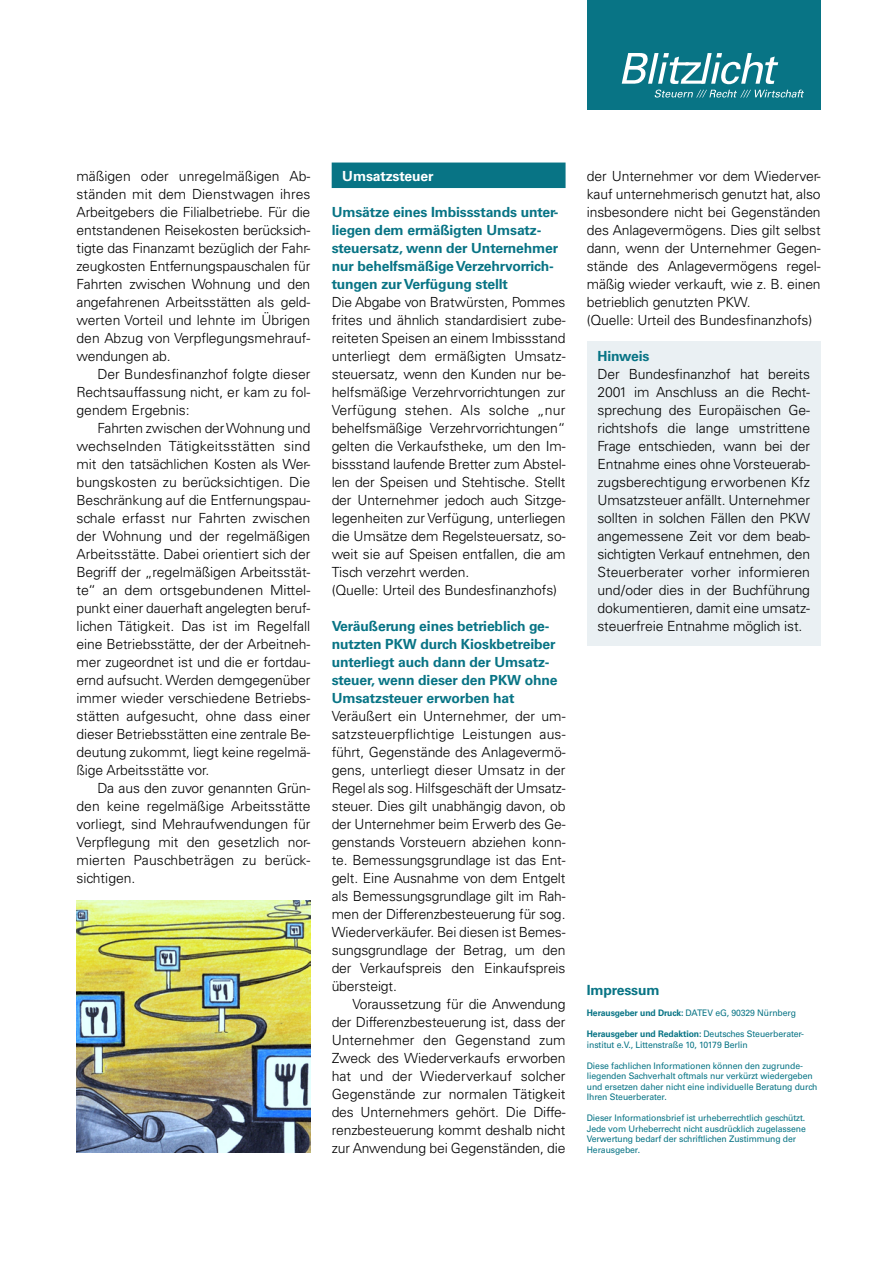
<style>
.page{position:relative;width:893px;height:1263px;background:#fff}
.page>*{position:absolute;margin:0;border:0;box-sizing:border-box;transform-origin:0 0}
.Grundtext{font:300 13.95px/18px "Univers LT Std";letter-spacing:-.01em;color:#000;text-align:justify}
.Überschrift{font:700 13.95px/18px "Univers LT Std";letter-spacing:-.01em;color:#087485}
.Rubrikbalken{font:700 13.95px "Univers LT Std";letter-spacing:-.01em;color:#fff}
.Tabellenlegende{font:9px/10.5px "Univers LT Std";letter-spacing:-.01em;color:#087485;scale:.96 1}
.s1{font-weight:700;color:#087485}
.s2{font-weight:700}
</style>
<div class="page">
<div style="left:587px;top:0;width:234px;height:110px;background:#087485"></div>
<svg style="left:622px;top:53px;width:156px;height:31px"></svg>
<svg style="left:655px;top:90px;width:149px;height:8px"></svg>
<div style="left:332px;top:163px;width:234px;height:25px;background:#087485"></div>
<div style="left:587px;top:341px;width:234px;height:304px;background:#eaf0f3"></div>
<img style="left:77px;top:900px;width:234px;height:252px">
<p class="Grundtext" style="left:77px;top:167px;width:235px">mäßigen oder unregelmäßigen Ab&shy;ständen mit dem Dienstwagen ihres Arbeitgebers die Filialbetriebe. Für die entstandenen Reisekosten berücksich&shy;tigte das Finanzamt bezüglich der Fahr&shy;zeugkosten Entfernungspauschalen für Fahrten zwischen Wohnung und den angefahrenen Arbeitsstätten als geld&shy;werten Vorteil und lehnte im Übrigen den Abzug von Verpflegungsmehrauf&shy;wendungen ab.</p>
<p class="Grundtext" style="left:77px;top:365px;width:235px;text-indent:21px">Der Bundesfinanzhof folgte dieser Rechtsauffassung nicht, er kam zu fol&shy;gendem Ergebnis:</p>
<p class="Grundtext" style="left:77px;top:419px;width:235px;text-indent:21px">Fahrten zwischen der Wohnung und wechselnden Tätigkeitsstätten sind mit den tatsächlichen Kosten als Wer&shy;bungskosten zu berücksichtigen. Die Beschränkung auf die Entfernungspau&shy;schale erfasst nur Fahrten zwischen der Wohnung und der regelmäßigen Arbeitsstätte. Dabei orientiert sich der Begriff der „regelmäßigen Arbeitsstät&shy;te“ an dem ortsgebundenen Mittel&shy;punkt einer dauerhaft angelegten beruf&shy;lichen Tätigkeit. Das ist im Regelfall eine Betriebsstätte, der der Arbeitneh&shy;mer zugeordnet ist und die er fortdau&shy;ernd aufsucht. Werden demgegenüber immer wieder verschiedene Betriebs&shy;stätten aufgesucht, ohne dass einer dieser Betriebsstätten eine zentrale Be&shy;deutung zukommt, liegt keine regelmä&shy;ßige Arbeitsstätte vor.</p>
<p class="Grundtext" style="left:77px;top:779px;width:235px;text-indent:21px">Da aus den zuvor genannten Grün&shy;den keine regelmäßige Arbeitsstätte vorliegt, sind Mehraufwendungen für Verpflegung mit den gesetzlich nor&shy;mierten Pauschbeträgen zu berück&shy;sichtigen.</p>
<p class="Rubrikbalken" style="left:342px;top:167px;width:93px">Umsatzsteuer</p>
<p class="Überschrift" style="left:332px;top:203px;width:228px">Umsätze eines Imbissstands unter&shy;liegen dem ermäßigten Umsatz&shy;steuersatz, wenn der Unternehmer nur behelfsmäßige Verzehrvorrich&shy;tungen zur Verfügung stellt</p>
<p class="Grundtext" style="left:332px;top:293px;width:235px">Die Abgabe von Bratwürsten, Pommes frites und ähnlich standardisiert zube&shy;reiteten Speisen an einem Imbissstand unterliegt dem ermäßigten Umsatz&shy;steuersatz, wenn den Kunden nur be&shy;helfsmäßige Verzehrvorrichtungen zur Verfügung stehen. Als solche „nur behelfsmäßige Verzehrvorrichtungen“ gelten die Verkaufstheke, um den Im&shy;bissstand laufende Bretter zum Abstel&shy;len der Speisen und Stehtische. Stellt der Unternehmer jedoch auch Sitzge&shy;legenheiten zur Verfügung, unterliegen die Umsätze dem Regelsteuersatz, so&shy;weit sie auf Speisen entfallen, die am Tisch verzehrt werden.</p>
<p class="Grundtext" style="left:332px;top:581px;width:227px">(Quelle: Urteil des Bundesfinanzhofs)</p>
<p class="Überschrift" style="left:332px;top:617px;width:227px">Veräußerung eines betrieblich ge&shy;nutzten PKW durch Kioskbetreiber unterliegt auch dann der Umsatz&shy;steuer, wenn dieser den PKW ohne<br>Umsatzsteuer erworben hat</p>
<p class="Grundtext" style="left:332px;top:707px;width:235px">Veräußert ein Unternehmer, der um&shy;satzsteuerpflichtige Leistungen aus&shy;führt, Gegenstände des Anlagevermö&shy;gens, unterliegt dieser Umsatz in der Regel als sog. Hilfsgeschäft der Umsatz&shy;steuer. Dies gilt unabhängig davon, ob der Unternehmer beim Erwerb des Ge&shy;genstands Vorsteuern abziehen konn&shy;te. Bemessungsgrundlage ist das Ent&shy;gelt. Eine Ausnahme von dem Entgelt als Bemessungsgrundlage gilt im Rah&shy;men der Differenzbesteuerung für sog.<br>Wiederverkäufer. Bei diesen ist Bemes&shy;sungsgrundlage der Betrag, um den der Verkaufspreis den Einkaufspreis übersteigt.</p>
<p class="Grundtext" style="left:332px;top:995px;width:235px;text-indent:21px">Voraussetzung für die Anwendung der Differenzbesteuerung ist, dass der Unternehmer den Gegenstand zum Zweck des Wiederverkaufs erworben hat und der Wiederverkauf solcher Gegenstände zur normalen Tätigkeit des Unternehmers gehört. Die Diffe&shy;renzbesteuerung kommt deshalb nicht zur Anwendung bei Gegenständen, die</p>
<p class="Grundtext" style="left:587px;top:167px;width:235px">der Unternehmer vor dem Wiederver&shy;kauf unternehmerisch genutzt hat, also insbesondere nicht bei Gegenständen des Anlagevermögens. Dies gilt selbst dann, wenn der Unternehmer Gegen&shy;stände des Anlagevermögens regel&shy;mäßig wieder verkauft, wie z. B. einen betrieblich genutzten PKW.</p>
<p class="Grundtext" style="left:587px;top:311px;width:227px">(Quelle: Urteil des Bundesfinanzhofs)</p>
<p class="Grundtext" style="left:597px;top:347px;width:214px;text-align:left"><span class="s1">Hinweis<br></span>Der Bundesfinanzhof hat bereits<br>2001 im Anschluss an die Recht&shy;sprechung des Europäischen Ge&shy;richtshofs die lange umstrittene<br>Frage entschieden, wann bei der<br>Entnahme eines ohne Vorsteuerab&shy;zugsberechtigung erworbenen Kfz<br>Umsatzsteuer anfällt. Unternehmer sollten in solchen Fällen den PKW angemessene Zeit vor dem beab&shy;sichtigten Verkauf entnehmen, den<br>Steuerberater vorher informieren und/oder dies in der Buchführung dokumentieren, damit eine umsatz&shy;steuerfreie Entnahme möglich ist.</p>
<p class="Überschrift" style="left:587px;top:981px;width:74px">Impressum</p>
<p class="Tabellenlegende" style="left:587px;top:1008px;width:219px"><span class="s2">Herausgeber und Druck:</span> DATEV eG, 90329 Nürnberg</p>
<p class="Tabellenlegende" style="left:587px;top:1029px;width:227px"><span class="s2">Herausgeber und Redaktion:</span> Deutsches Steuerberater&shy;institut e.V., Littenstraße 10, 10179 Berlin</p>
<p class="Tabellenlegende" style="left:587px;top:1060px;width:242px">Diese fachlichen Informationen können den zugrunde&shy;liegenden Sachverhalt oftmals nur verkürzt wiedergeben und ersetzen daher nicht eine individuelle Beratung durch Ihren Steuerberater.</p>
<p class="Tabellenlegende" style="left:587px;top:1113px;width:230px">Dieser Informationsbrief ist urheberrechtlich geschützt.<br>Jede vom Urheberrecht nicht ausdrücklich zugelassene Verwertung bedarf der schriftlichen Zustimmung der Herausgeber.</p>
</div>
